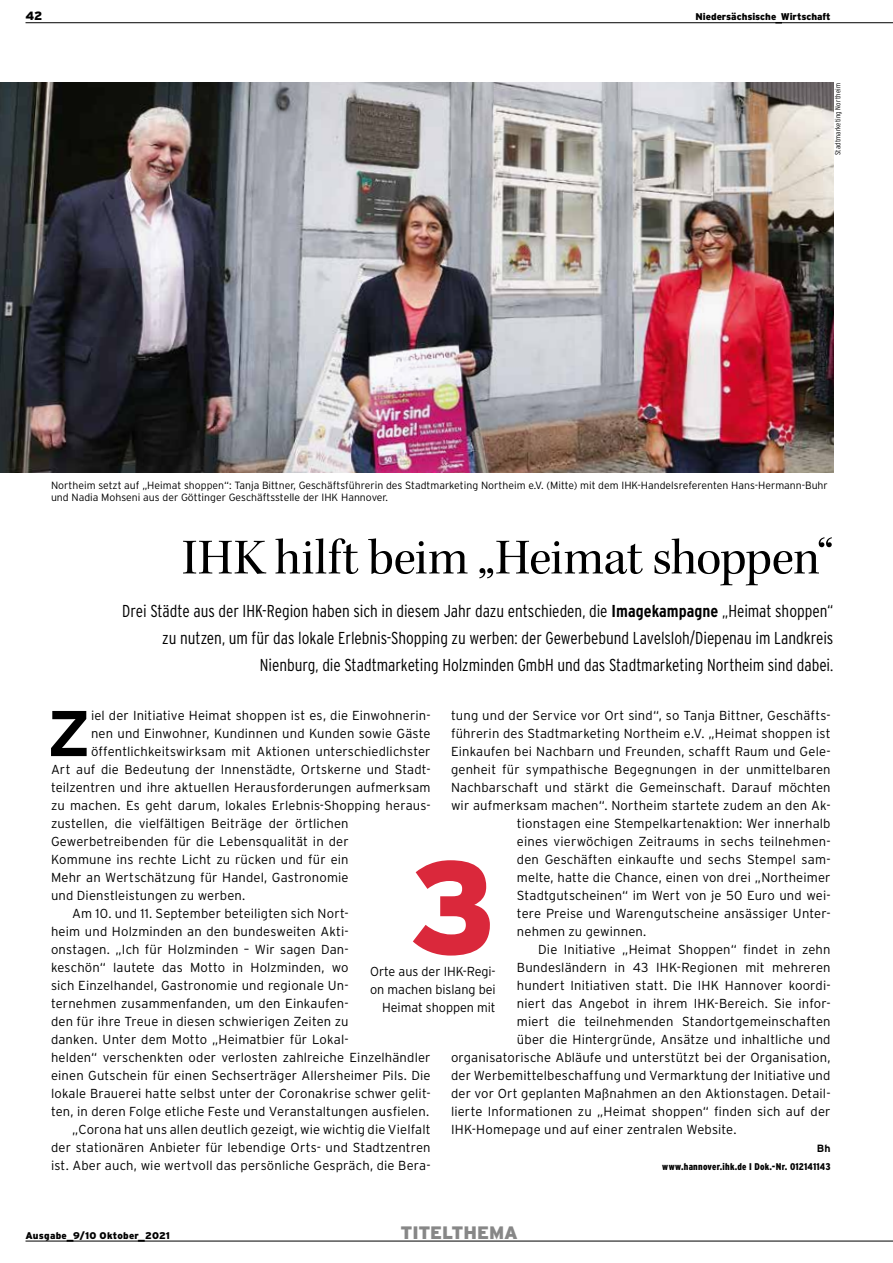
<style>
.page{position:relative;width:893px;height:1263px;background:#fff}
.page>*{position:absolute;margin:0;border:0;box-sizing:border-box;transform-origin:0 0}
.t1{font:900 132px "Interstate";color:#da283b}
.t2{font:700 64.5px "Interstate";color:#000}
.t3{font:51px "Kepler Std Subh";letter-spacing:-.005em;color:#000}
.t4{font:900 18px "Interstate";letter-spacing:-.015em;color:#878787}
.t5{font:300 condensed 17.25px/27px "Interstate";letter-spacing:-.005em;color:#000;text-align:right}
.t6{font:300 13.05px/18px "Interstate";letter-spacing:.01em;color:#000;text-align:right}
.t7{font:900 12px "Interstate";color:#000}
.t8{font:300 10.5px/12.6px "Interstate";color:#000}
.t9{font:700 10.5px "Interstate";color:#000}
.t10{font:900 condensed 9.75px "Interstate";letter-spacing:.02em;color:#000}
.t11{font:900 9.75px "Interstate";color:#000}
.t12{font:900 9.75px "Interstate";letter-spacing:.025em;color:#000}
.t13{font:300 condensed 7.5px "Interstate";letter-spacing:.02em;color:#000}
.s1{font-weight:700}
.s2{font-size:13.5px}
</style>
<div class="page">
<img style="left:0;top:82px;width:833px;height:390px">
<hr style="left:26px;top:1241px;width:867px;height:1px;background:#000">
<hr style="left:26px;top:22px;width:867px;height:1px;background:#000">
<p class="t7" style="left:26px;top:9px;width:18px">42</p>
<p class="t11" style="left:695px;top:11px;width:137px">Niedersächsische Wirtschaft</p>
<p class="t13" style="left:833px;top:155px;width:74px;rotate:-90deg">Stadtmarketing Northeim</p>
<p class="t8" style="left:51px;top:479px;width:778px">Northeim setzt auf „Heimat shoppen“: Tanja Bittner, Geschäftsführerin des Stadtmarketing Northeim e.V. (Mitte) mit dem IHK-Handelsreferenten Hans-Hermann-Buhr und Nadia Mohseni aus der Göttinger Geschäftsstelle der IHK Hannover.</p>
<h3 class="t3" style="left:182px;top:529px;width:653px">IHK hilft beim „Heimat shoppen“</h3>
<p class="t5" style="left:122px;top:597px;width:713px">Drei Städte aus der IHK-Region haben sich in diesem Jahr dazu entschieden, die <span class="s1">Imagekampagne</span> „Heimat shoppen“ zu nutzen, um für das lokale Erlebnis-Shopping zu werben: der Gewerbebund Lavelsloh/Diepenau im Landkreis<br>Nienburg, die Stadtmarketing Holzminden GmbH und das Stadtmarketing Northeim sind dabei.</p>
<h2 class="t2" style="left:47px;top:694px;width:46px">Z</h2>
<p class="t6" style="left:91px;top:706px;width:341px">iel der Initiative Heimat shoppen ist es, die Einwohnerin-</p>
<p class="t6" style="left:451px;top:706px;width:381px">tung und der Service vor Ort sind“, so Tanja Bittner, Geschäfts-</p>
<p class="t6" style="left:451px;top:724px;width:381px">führerin des Stadtmarketing Northeim e.V. „Heimat shoppen ist</p>
<p class="t6" style="left:451px;top:742px;width:381px">Einkaufen bei Nachbarn und Freunden, schafft Raum und Gele-</p>
<p class="t6" style="left:451px;top:760px;width:381px">genheit für sympathische Begegnungen in der unmittelbaren</p>
<p class="t6" style="left:451px;top:778px;width:381px">Nachbarschaft und stärkt die Gemeinschaft. Darauf möchten</p>
<p class="t6" style="left:451px;top:796px;width:381px">wir aufmerksam machen“. Northeim startete zudem an den Ak-</p>
<p class="t6" style="left:517px;top:814px;width:315px">tionstagen eine Stempelkartenaktion: Wer innerhalb</p>
<p class="t6" style="left:517px;top:832px;width:315px">eines vierwöchigen Zeitraums in sechs teilnehmen-</p>
<p class="t6" style="left:517px;top:850px;width:315px">den Geschäften einkaufte und sechs Stempel sam-</p>
<p class="t6" style="left:517px;top:868px;width:315px">melte, hatte die Chance, einen von drei „Northeimer</p>
<p class="t6" style="left:517px;top:886px;width:315px">Stadtgutscheinen“ im Wert von je 50 Euro und wei-</p>
<p class="t6" style="left:517px;top:904px;width:315px">tere Preise und Warengutscheine ansässiger Unter-</p>
<p class="t6" style="left:517px;top:922px;width:131px">nehmen zu gewinnen.</p>
<p class="t6" style="left:538px;top:940px;width:294px">Die Initiative „Heimat Shoppen“ findet in zehn</p>
<p class="t6" style="left:517px;top:958px;width:315px">Bundesländern in 43 IHK-Regionen mit mehreren</p>
<p class="t6" style="left:517px;top:976px;width:315px">hundert Initiativen statt. Die IHK Hannover koordi-</p>
<p class="t6" style="left:517px;top:994px;width:315px">niert das Angebot in ihrem IHK-Bereich. Sie infor-</p>
<p class="t6" style="left:517px;top:1012px;width:315px">miert die teilnehmenden Standortgemeinschaften</p>
<p class="t6" style="left:517px;top:1030px;width:315px">über die Hintergründe, Ansätze und inhaltliche und</p>
<p class="t6" style="left:451px;top:1048px;width:381px">organisatorische Abläufe und unterstützt bei der Organisation,</p>
<p class="t6" style="left:451px;top:1066px;width:381px">der Werbemittelbeschaffung und Vermarktung der Initiative und</p>
<p class="t6" style="left:451px;top:1084px;width:381px">der vor Ort geplanten Maßnahmen an den Aktionstagen. Detail-</p>
<p class="t6" style="left:451px;top:1102px;width:381px">lierte Informationen zu „Heimat shoppen“ finden sich auf der</p>
<p class="t6" style="left:451px;top:1120px;width:287px">IHK-Homepage und auf einer zentralen Website.</p>
<p class="t9" style="left:817px;top:1142px;width:15px">Bh</p>
<p class="t10" style="left:662px;top:1161px;width:170px">www.hannover.ihk.de I Dok.-Nr. 012141143</p>
<p class="t6" style="left:91px;top:724px;width:341px">nen und Einwohner, Kundinnen und Kunden sowie Gäste</p>
<p class="t6" style="left:91px;top:742px;width:341px">öffentlichkeitswirksam mit Aktionen unterschiedlichster</p>
<p class="t6" style="left:51px;top:760px;width:381px">Art auf die Bedeutung der Innenstädte, Ortskerne und Stadt-</p>
<p class="t6" style="left:51px;top:778px;width:381px">teilzentren und ihre aktuellen Herausforderungen aufmerksam</p>
<p class="t6" style="left:51px;top:796px;width:381px">zu machen. Es geht darum, lokales Erlebnis-Shopping heraus-</p>
<p class="t6" style="left:51px;top:814px;width:299px">zustellen, die vielfältigen Beiträge der örtlichen</p>
<p class="t6" style="left:51px;top:832px;width:299px">Gewerbetreibenden für die Lebensqualität in der</p>
<p class="t6" style="left:51px;top:850px;width:299px">Kommune ins rechte Licht zu rücken und für ein</p>
<p class="t6" style="left:51px;top:868px;width:299px">Mehr an Wertschätzung für Handel, Gastronomie</p>
<p class="t6" style="left:51px;top:886px;width:196px">und Dienstleistungen zu werben.</p>
<p class="t6" style="left:72px;top:904px;width:278px">Am 10. und 11. September beteiligten sich Nort-</p>
<p class="t6" style="left:51px;top:922px;width:299px">heim und Holzminden an den bundesweiten Akti-</p>
<p class="t6" style="left:51px;top:940px;width:299px">onstagen. „Ich für Holzminden – Wir sagen Dan-</p>
<p class="t6" style="left:51px;top:958px;width:299px">keschön“ lautete das Motto in Holzminden, wo</p>
<p class="t6" style="left:51px;top:976px;width:299px">sich Einzelhandel, Gastronomie und regionale Un-</p>
<p class="t6" style="left:51px;top:994px;width:299px">ternehmen zusammenfanden, um den Einkaufen-</p>
<p class="t6" style="left:51px;top:1012px;width:299px">den für ihre Treue in diesen schwierigen Zeiten zu</p>
<p class="t6" style="left:51px;top:1030px;width:299px">danken. Unter dem Motto „Heimatbier für Lokal-</p>
<p class="t6" style="left:51px;top:1048px;width:381px">helden“ verschenkten oder verlosten zahlreiche Einzelhändler</p>
<p class="t6" style="left:51px;top:1066px;width:381px">einen Gutschein für einen Sechserträger Allersheimer Pils. Die</p>
<p class="t6" style="left:51px;top:1084px;width:381px">lokale Brauerei hatte selbst unter der Coronakrise schwer gelit-</p>
<p class="t6" style="left:51px;top:1102px;width:380px">ten, in deren Folge etliche Feste und Veranstaltungen ausfielen.</p>
<p class="t6" style="left:72px;top:1120px;width:360px">„Corona hat uns allen deutlich gezeigt, wie wichtig die Vielfalt</p>
<p class="t6" style="left:51px;top:1138px;width:381px">der stationären Anbieter für lebendige Orts- und Stadtzentren</p>
<p class="t6" style="left:51px;top:1156px;width:381px">ist. Aber auch, wie wertvoll das persönliche Gespräch, die Bera-</p>
<h1 class="t1" style="left:408px;top:827px;width:89px">3</h1>
<p class="t6" style="left:370px;top:981px;width:127px">on machen bislang bei<br>Heimat shoppen mit</p>
<p class="t6" style="left:370px;top:963px;width:127px">Orte aus der IHK-Regi-</p>
<p class="t12" style="left:26px;top:1230px;width:146px">Ausgabe<span class="s2">_</span>9/10 Oktober<span class="s2">_</span>2021</p>
<h3 class="t4" style="left:401px;top:1221px;width:119px">TITELTHEMA</h3>
</div>
